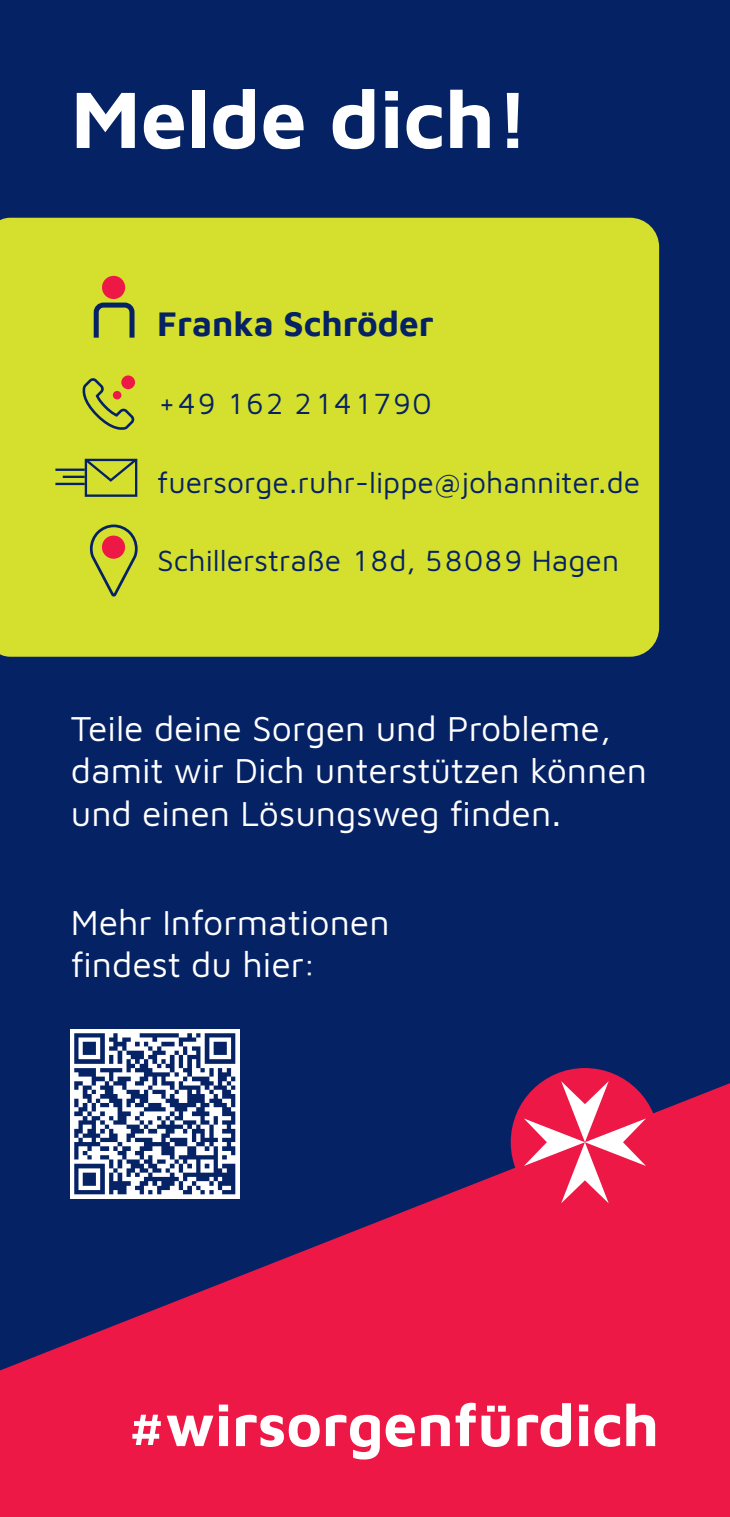
<style>
.page{position:relative;width:730px;height:1517px;background:#052265}
.page>*{position:absolute;margin:0;border:0;box-sizing:border-box;transform-origin:0 0}
.t1{font:700 82.5px "Maven Johanniter";color:#fff}
.t2{font:700 60.25px "Maven Johanniter";color:#fff}
.t3{font:35.5px/42.8px "Maven Johanniter";color:#fff}
.t4{font:700 35px "Maven Johanniter";color:#052265}
.t5{font:30px "Maven Johanniter";color:#052265}
</style>
<div class="page">
<svg style="left:0;top:1083px;width:730px;height:434px;fill:#ed1845"></svg>
<div style="left:0;top:218px;width:659px;height:439px;background:#d5df2e"></div>
<img style="left:71px;top:1029px;width:168px;height:169px">
<svg style="left:79px;top:375px;width:58px;height:57px;background:#b8c435"></svg>
<div style="left:113px;top:391px;width:8px;height:8px;background:#ed1845;border-radius:50%"></div>
<div style="left:121px;top:375px;width:14px;height:14px;background:#ed1845;border-radius:50%"></div>
<hr style="left:55px;top:468px;width:30px;height:3px;background:#052265">
<hr style="left:63px;top:476px;width:22px;height:2px;background:#052265">
<hr style="left:55px;top:483px;width:30px;height:2px;background:#052265">
<div style="left:85px;top:459px;width:52px;height:38px;border:2px solid #052265"></div>
<svg style="left:83px;top:456px;width:56px;height:27px"></svg>
<div style="left:102px;top:276px;width:23px;height:23px;background:#ed1845;border-radius:50%"></div>
<svg style="left:91px;top:300px;width:46px;height:43px"></svg>
<svg style="left:89px;top:523px;width:50px;height:72px;background:#bcae37"></svg>
<div style="left:511px;top:1068px;width:148px;height:148px;background:#ed1845;border-radius:50%"></div>
<svg style="left:524px;top:1081px;width:122px;height:122px"></svg>
<h1 class="t1" style="left:71px;top:61px;width:460px">Melde dich!</h1>
<p class="t4" style="left:157px;top:299px;width:278px">Franka Schröder</p>
<p class="t5" style="left:157px;top:383px;width:276px">+49 162 2141790</p>
<p class="t5" style="left:157px;top:462px;width:485px">fuersorge.ruhr-lippe@johanniter.de</p>
<p class="t5" style="left:157px;top:540px;width:463px">Schillerstraße 18d, 58089 Hagen</p>
<p class="t3" style="left:71px;top:705px;width:578px">Teile deine Sorgen und Probleme, damit wir Dich unterstützen können und einen Lösungsweg finden.</p>
<p class="t3" style="left:71px;top:898px;width:320px">Mehr Informationen findest du hier:</p>
<h2 class="t2" style="left:128px;top:1382px;width:533px">#wirsorgenfürdich</h2>
</div>
